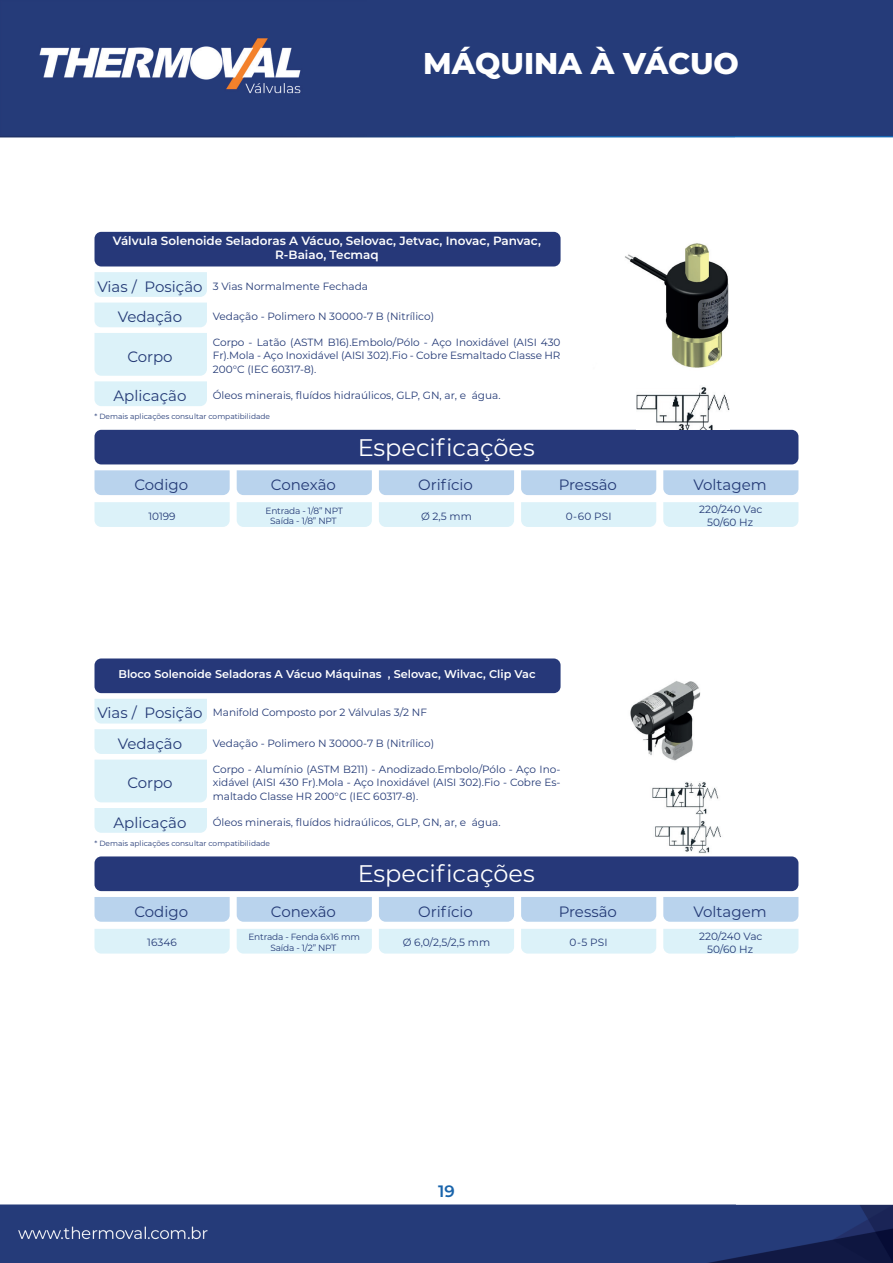
<style>
.page{position:relative;width:893px;height:1263px;background:#fff}
.page>*{position:absolute;margin:0;border:0;box-sizing:border-box;transform-origin:0 0}
.t1{font:800 30px "Montserrat";color:#fff}
.t2{font:24px "Montserrat";color:#fff}
.t3{font:600 16.5px "Montserrat";color:#1a64ab}
.t4{font:15px/30.5px "Montserrat";color:#243a76;text-align:center}
.t5{font:600 12px/14.4px "Montserrat";color:#fff;text-align:center}
.t6{font:600 11.25px "Montserrat";color:#fff}
.t7{font:10.5px/13.5px "Montserrat";color:#243a76;text-align:center}
.t8{font:9px/10.8px "Montserrat";letter-spacing:-.02em;color:#243a76;text-align:center}
.t9{font:7.5px "Montserrat";color:#243a76}
</style>
<div class="page">
<img style="left:0;top:0;width:893px;height:1263px">
<div style="left:94px;top:699px;width:113px;height:24px;background:#dcf2f9"></div>
<div style="left:94px;top:729px;width:113px;height:25px;background:#dcf2f9"></div>
<div style="left:94px;top:760px;width:113px;height:42px;background:#dcf2f9"></div>
<div style="left:95px;top:808px;width:112px;height:25px;background:#dcf2f9"></div>
<div style="left:94px;top:658px;width:467px;height:35px;background:#263879;border-radius:7px"></div>
<div style="left:94px;top:856px;width:704px;height:35px;background:#263879;border-radius:7px"></div>
<div style="left:237px;top:897px;width:135px;height:25px;background:#b9d3ed"></div>
<div style="left:95px;top:897px;width:135px;height:25px;background:#b9d3ed"></div>
<div style="left:379px;top:929px;width:135px;height:24px;background:#dcf2f9"></div>
<div style="left:663px;top:929px;width:135px;height:24px;background:#dcf2f9"></div>
<div style="left:379px;top:897px;width:135px;height:25px;background:#b9d3ed"></div>
<div style="left:663px;top:897px;width:135px;height:25px;background:#b9d3ed"></div>
<div style="left:521px;top:897px;width:135px;height:25px;background:#b9d3ed"></div>
<div style="left:521px;top:929px;width:135px;height:24px;background:#dcf2f9"></div>
<img style="left:599px;top:659px;width:164px;height:122px">
<div style="left:237px;top:929px;width:135px;height:24px;background:#dcf2f9"></div>
<div style="left:94px;top:929px;width:136px;height:24px;background:#dcf2f9"></div>
<img style="left:633px;top:781px;width:108px;height:72px">
<div style="left:94px;top:272px;width:113px;height:25px;background:#dcf2f9"></div>
<div style="left:94px;top:303px;width:113px;height:24px;background:#dcf2f9"></div>
<svg style="left:94px;top:333px;width:113px;height:73px;background:#def3f9"></svg>
<div style="left:94px;top:232px;width:467px;height:34px;background:#263879;border-radius:7px"></div>
<div style="left:94px;top:430px;width:704px;height:34px;background:#263879;border-radius:7px"></div>
<div style="left:237px;top:470px;width:135px;height:25px;background:#b9d3ed"></div>
<div style="left:95px;top:470px;width:135px;height:25px;background:#b9d3ed"></div>
<div style="left:379px;top:502px;width:135px;height:25px;background:#dcf2f9"></div>
<div style="left:663px;top:502px;width:135px;height:25px;background:#dcf2f9"></div>
<div style="left:379px;top:470px;width:135px;height:25px;background:#b9d3ed"></div>
<div style="left:663px;top:470px;width:135px;height:25px;background:#b9d3ed"></div>
<div style="left:521px;top:470px;width:135px;height:25px;background:#b9d3ed"></div>
<div style="left:521px;top:502px;width:135px;height:25px;background:#dcf2f9"></div>
<img style="left:587px;top:232px;width:192px;height:144px">
<div style="left:237px;top:502px;width:135px;height:25px;background:#dcf2f9"></div>
<div style="left:94px;top:502px;width:136px;height:25px;background:#dcf2f9"></div>
<img style="left:636px;top:376px;width:94px;height:54px">
<h1 class="t1" style="left:423px;top:42px;width:317px">MÁQUINA À VÁCUO</h1>
<p class="t5" style="left:113px;top:233px;width:430px">Válvula Solenoide Seladoras A Vácuo, Selovac, Jetvac, Inovac, Panvac,<br>R-Baiao, Tecmaq</p>
<h3 class="t4" style="left:97px;top:271px;width:107px">Vias / Posição<br>Vedação</h3>
<h3 class="t4" style="left:127px;top:340px;width:47px">Corpo</h3>
<h3 class="t4" style="left:113px;top:380px;width:75px">Aplicação</h3>
<p class="t7" style="left:213px;top:279px;width:157px">3 Vias Normalmente Fechada</p>
<p class="t7" style="left:213px;top:309px;width:223px">Vedação - Polimero N 30000-7 B (Nitrílico)</p>
<p class="t7" style="left:213px;top:335px;width:349px;text-align:justify">Corpo - Latão (ASTM B16).Embolo/Pólo - Aço Inoxidável (AISI 430<br>Fr).Mola - Aço Inoxidável (AISI 302).Fio - Cobre Esmaltado Classe HR 200°C (IEC 60317-8).</p>
<p class="t7" style="left:213px;top:388px;width:289px">Óleos minerais, fluídos hidraúlicos, GLP, GN, ar, e água.</p>
<p class="t9" style="left:95px;top:411px;width:177px">* Demais aplicações consultar compatibilidade</p>
<h3 class="t4" style="left:134px;top:469px;width:55px">Codigo</h3>
<h3 class="t4" style="left:271px;top:469px;width:67px">Conexão</h3>
<p class="t7" style="left:148px;top:509px;width:29px">10199</p>
<p class="t8" style="left:265px;top:505px;width:79px">Entrada - 1/8” NPT<br>Saída - 1/8” NPT</p>
<h2 class="t2" style="left:358px;top:431px;width:179px">Especificações</h2>
<h3 class="t4" style="left:418px;top:469px;width:56px">Orifício</h3>
<h3 class="t4" style="left:559px;top:469px;width:60px">Pressão</h3>
<h3 class="t4" style="left:693px;top:469px;width:75px">Voltagem</h3>
<p class="t7" style="left:566px;top:509px;width:47px">0-60 PSI</p>
<p class="t7" style="left:421px;top:509px;width:52px">Ø 2,5 mm</p>
<p class="t7" style="left:699px;top:503px;width:65px;line-height:12.6px">220/240 Vac<br>50/60 Hz</p>
<p class="t6" style="left:118px;top:666px;width:419px">Bloco Solenoide Seladoras A Vácuo Máquinas , Selovac, Wilvac, Clip Vac</p>
<h3 class="t4" style="left:97px;top:697px;width:107px">Vias / Posição<br>Vedação</h3>
<h3 class="t4" style="left:127px;top:767px;width:47px">Corpo</h3>
<h3 class="t4" style="left:113px;top:806px;width:75px">Aplicação</h3>
<p class="t7" style="left:213px;top:705px;width:216px">Manifold Composto por 2 Válvulas 3/2 NF</p>
<p class="t7" style="left:213px;top:736px;width:223px">Vedação - Polimero N 30000-7 B (Nitrílico)</p>
<p class="t7" style="left:213px;top:762px;width:349px;text-align:justify">Corpo - Alumínio (ASTM B211) - Anodizado.Embolo/Pólo - Aço Ino&shy;xidável (AISI 430 Fr).Mola - Aço Inoxidável (AISI 302).Fio - Cobre Es&shy;maltado Classe HR 200°C (IEC 60317-8).</p>
<p class="t7" style="left:213px;top:815px;width:289px">Óleos minerais, fluídos hidraúlicos, GLP, GN, ar, e água.</p>
<p class="t9" style="left:95px;top:838px;width:177px">* Demais aplicações consultar compatibilidade</p>
<h2 class="t2" style="left:358px;top:857px;width:179px">Especificações</h2>
<h3 class="t4" style="left:134px;top:895px;width:55px">Codigo</h3>
<h3 class="t4" style="left:271px;top:895px;width:67px">Conexão</h3>
<p class="t7" style="left:147px;top:935px;width:31px">16346</p>
<p class="t8" style="left:248px;top:931px;width:113px">Entrada - Fenda 6x16 mm<br>Saída - 1/2” NPT</p>
<h3 class="t4" style="left:418px;top:895px;width:56px">Orifício</h3>
<h3 class="t4" style="left:559px;top:895px;width:60px">Pressão</h3>
<h3 class="t4" style="left:693px;top:895px;width:75px">Voltagem</h3>
<p class="t7" style="left:570px;top:935px;width:39px">0-5 PSI</p>
<p class="t7" style="left:403px;top:935px;width:89px">Ø 6,0/2,5/2,5 mm</p>
<p class="t7" style="left:699px;top:929px;width:65px;line-height:12.6px">220/240 Vac<br>50/60 Hz</p>
<h3 class="t3" style="left:438px;top:1179px;width:18px">19</h3>
</div>
